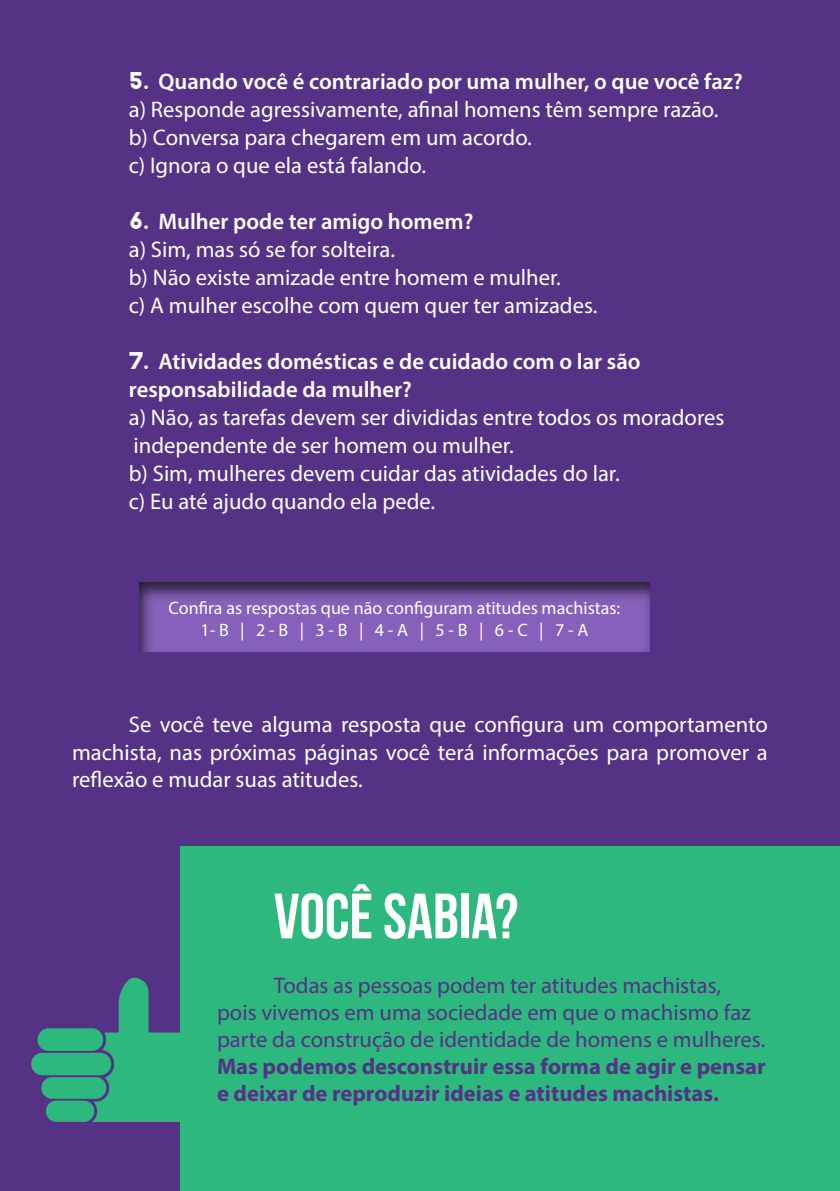
<style>
.page{position:relative;width:840px;height:1191px;background:#fff}
.page>*{position:absolute;margin:0;border:0;box-sizing:border-box;transform-origin:0 0}
.t1{font:700 64px "Bebas Neue";color:#fff}
.t2{font:22.6px/28px "Myriad Pro";color:#fff}
.t3{font:22.6px/27.2px "Myriad Pro";color:#553286}
.t4{font:700 22.6px/27.2px "Myriad Pro";color:#553286}
.t5{font:600 22.6px/28px "Myriad Pro";color:#fff}
.t6{font:18px/22px "Myriad Pro";color:#fff;text-align:center}
.s1{font-family:"Big John"}
.s2{font-weight:600}
.s3{font-family:"Big John";font-weight:400}
</style>
<div class="page">
<div style="left:0;top:0;width:839px;height:1191px;background:#553286"></div>
<div style="left:180px;top:846px;width:659px;height:345px;background:#2db87d"></div>
<div style="left:37px;top:1028px;width:66px;height:23px;background:#2db87d;border-radius:11px"></div>
<div style="left:31px;top:1052px;width:80px;height:23px;background:#2db87d;border-radius:11px"></div>
<div style="left:41px;top:1077px;width:65px;height:21px;background:#2db87d;border-radius:11px"></div>
<svg style="left:92px;top:977px;width:88px;height:145px;fill:#2db87d"></svg>
<div style="left:46px;top:1100px;width:48px;height:21px;background:#2db87d;border-radius:11px"></div>
<div style="left:120px;top:567px;width:546px;height:86px;background:#000;opacity:.7"></div>
<p class="t2" style="left:129px;top:67px;width:615px"><span class="s1">5.</span> <span class="s2">Quando você é contrariado por uma mulher, o que você faz? </span>a) Responde agressivamente, afinal homens têm sempre razão. b) Conversa para chegarem em um acordo.<br>c) Ignora o que ela está falando.</p>
<p class="t2" style="left:129px;top:207px;width:470px"><span class="s1">6.</span> <span class="s2">Mulher pode ter amigo homem?<br></span>a) Sim, mas só se for solteira.<br>b) Não existe amizade entre homem e mulher.<br>c) A mulher escolhe com quem quer ter amizades.</p>
<p class="t5" style="left:129px;top:347px;width:513px"><span class="s3">7.</span> Atividades domésticas e de cuidado com o lar são responsabilidade da mulher?</p>
<p class="t2" style="left:129px;top:403px;width:597px">a) Não, as tarefas devem ser divididas entre todos os moradores independente de ser homem ou mulher.<br>b) Sim, mulheres devem cuidar das atividades do lar.<br>c) Eu até ajudo quando ela pede.</p>
<p class="t6" style="left:168px;top:596px;width:453px">Confira as respostas que não configuram atitudes machistas:<br>1- B | 2 - B | 3 - B | 4 - A | 5 - B | 6 - C | 7 - A</p>
<p class="t2" style="left:72px;top:711px;width:697px;line-height:27.2px;text-align:justify;text-indent:57px">Se você teve alguma resposta que configura um comportamento machista, nas próximas páginas você terá informações para promover a reflexão e mudar suas atitudes.</p>
<h1 class="t1" style="left:274px;top:881px;width:246px">VOCÊ SABIA?</h1>
<p class="t3" style="left:217px;top:971px;width:549px;text-indent:57px">Todas as pessoas podem ter atitudes machistas, pois vivemos em uma sociedade em que o machismo faz parte da construção de identidade de homens e mulheres.</p>
<p class="t4" style="left:217px;top:1052px;width:550px">Mas podemos desconstruir essa forma de agir e pensar e deixar de reproduzir ideias e atitudes machistas.</p>
</div>
